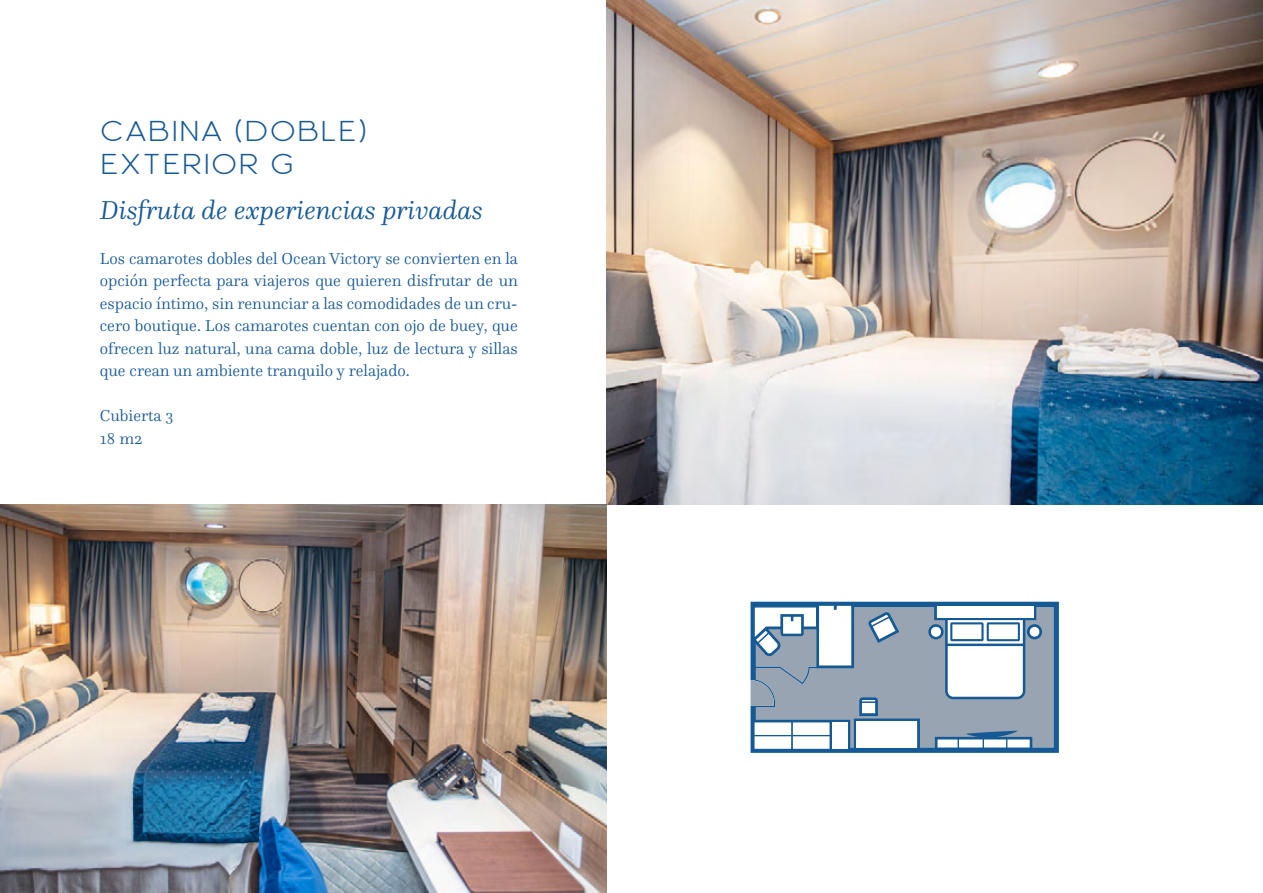
<style>
.page{position:relative;width:1263px;height:893px;background:#fff}
.page>*{position:absolute;margin:0;border:0;box-sizing:border-box;transform-origin:0 0}
.t1{font:italic 300 27px "Questa";color:#175994}
.t2{font:27px/32.4px "Grand Halva";color:#175994}
.t3{font:300 16.5px/22.5px "Questa";color:#175994;text-align:justify}
</style>
<div class="page">
<img style="left:607px;top:0;width:656px;height:505px">
<img style="left:0;top:505px;width:607px;height:388px">
<svg style="left:750px;top:602px;width:309px;height:151px;fill:#155a94"></svg>
<svg style="left:750px;top:603px;width:303px;height:149px"></svg>
<h1 class="t2" style="left:100px;top:114px;width:270px">CABINA (DOBLE)<br>EXTERIOR G</h1>
<h1 class="t1" style="left:100px;top:193px;width:385px">Disfruta de experiencias privadas</h1>
<p class="t3" style="left:100px;top:247px;width:419px">Los camarotes dobles del Ocean Victory se convierten en la opción perfecta para viajeros que quieren disfrutar de un espacio íntimo, sin renunciar a las comodidades de un cru&shy;cero boutique. Los camarotes cuentan con ojo de buey, que ofrecen luz natural, una cama doble, luz de lectura y sillas que crean un ambiente tranquilo y relajado.</p>
<p class="t3" style="left:100px;top:404px;width:75px">Cubierta 3<br>18 m2</p>
</div>
